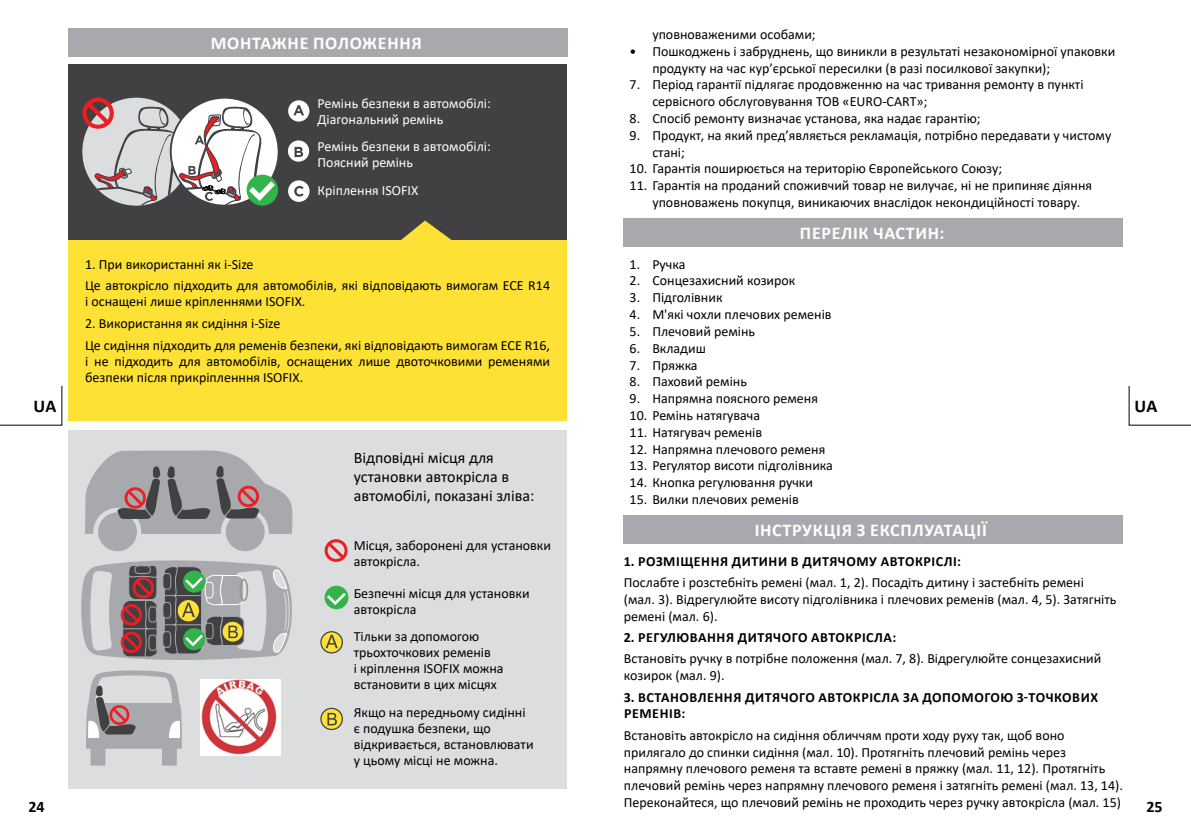
<style>
.page{position:relative;width:1191px;height:840px;background:#fff}
.page>*{position:absolute;margin:0;border:0;box-sizing:border-box;transform-origin:0 0}
.t1{font:700 18px "Calibri";letter-spacing:.04em;color:#fff}
.t2{font:700 18px "Calibri";color:#000}
.t3{font:16px/19.2px "Calibri";color:#000}
.t4{font:700 16px "Calibri";color:#000}
.t5{font:14px/16.8px "Calibri";color:#000}
.t6{font:700 14px "Calibri";letter-spacing:.04em;color:#000}
.t7{font:14px/16px "Calibri";color:#fff}
</style>
<div class="page">
<div style="left:68px;top:430px;width:498px;height:358px;background:#dcddde"></div>
<div style="left:68px;top:239px;width:498px;height:182px;background:#fee135"></div>
<div style="left:68px;top:64px;width:498px;height:175px;background:#414042"></div>
<svg style="left:399px;top:220px;width:55px;height:20px"></svg>
<div style="left:247px;top:174px;width:31px;height:31px;background:#33b44a;border-radius:50%"></div>
<div style="left:288px;top:140px;width:21px;height:21px;background:#fff;border-radius:50%"></div>
<svg style="left:294px;top:147px;width:9px;height:10px"></svg>
<div style="left:288px;top:100px;width:21px;height:21px;background:#fff;border-radius:50%"></div>
<svg style="left:293px;top:105px;width:11px;height:10px"></svg>
<div style="left:288px;top:180px;width:21px;height:22px;background:#fff;border-radius:50%"></div>
<svg style="left:294px;top:186px;width:10px;height:10px"></svg>
<svg style="left:82px;top:98px;width:193px;height:107px"></svg>
<div style="left:98px;top:512px;width:39px;height:39px;background:#a7a9ac;border-radius:50%"></div>
<div style="left:226px;top:512px;width:38px;height:39px;background:#a7a9ac;border-radius:50%"></div>
<svg style="left:86px;top:670px;width:96px;height:95px"></svg>
<svg style="left:85px;top:450px;width:208px;height:83px"></svg>
<svg style="left:81px;top:560px;width:211px;height:100px"></svg>
<img style="left:200px;top:679px;width:80px;height:76px">
<svg style="left:324px;top:539px;width:23px;height:22px"></svg>
<div style="left:324px;top:585px;width:24px;height:24px;background:#33b44a;border-radius:50%"></div>
<svg style="left:327px;top:593px;width:19px;height:12px"></svg>
<div style="left:624px;top:218px;width:499px;height:29px;background:#a7a9ac"></div>
<div style="left:68px;top:28px;width:499px;height:29px;background:#a7a9ac"></div>
<div style="left:624px;top:515px;width:499px;height:28px;background:#a7a9ac"></div>
<svg style="left:321px;top:631px;width:21px;height:21px"></svg>
<div style="left:320px;top:630px;width:23px;height:23px;border:1px solid #414042;border-radius:50%"></div>
<svg style="left:325px;top:634px;width:13px;height:13px"></svg>
<svg style="left:321px;top:708px;width:21px;height:21px"></svg>
<div style="left:320px;top:707px;width:23px;height:22px;border:1px solid #414042;border-radius:50%"></div>
<svg style="left:327px;top:712px;width:10px;height:13px"></svg>
<svg style="left:1128px;top:386px;width:63px;height:40px"></svg>
<svg style="left:0;top:386px;width:63px;height:40px"></svg>
<p class="t1" style="left:211px;top:31px;width:29px">МОНТАЖНЕ</p>
<p class="t1" style="left:313px;top:31px;width:13px">ПОЛОЖЕННЯ</p>
<p class="t7" style="left:317px;top:95px;width:175px">Ремінь безпеки в автомобілі:<br>Діагональний ремінь</p>
<p class="t7" style="left:317px;top:138px;width:175px">Ремінь безпеки в автомобілі:<br>Поясний ремінь</p>
<p class="t7" style="left:317px;top:181px;width:102px">Кріплення ISOFIX</p>
<p class="t5" style="left:652px;top:25px;width:165px">уповноваженими особами;</p>
<p class="t5" style="left:652px;top:42px;width:464px;text-indent:-23px">• Пошкоджень і забруднень, що виникли в результаті незакономірної упаковки продукту на час кур’єрської пересилки (в разі посилкової закупки);</p>
<p class="t5" style="left:652px;top:76px;width:433px;text-indent:-23px">7. Період гарантії підлягає продовженню на час тривання ремонту в пункті сервісного обслуговування ТОВ «EURO-CART»;</p>
<p class="t5" style="left:629px;top:109px;width:352px">8. Спосіб ремонту визначає установа, яка надає гарантію;</p>
<p class="t5" style="left:652px;top:126px;width:460px;text-indent:-23px">9. Продукт, на який пред’являється рекламація, потрібно передавати у чистому стані;</p>
<p class="t5" style="left:629px;top:160px;width:374px">10. Гарантія поширюється на територію Європейського Союзу;</p>
<p class="t5" style="left:652px;top:177px;width:441px;text-indent:-23px">11. Гарантія на проданий споживчий товар не вилучає, ні не припиняє діяння уповноважень покупця, виникаючих внаслідок некондиційності товару.</p>
<p class="t1" style="left:800px;top:220px;width:23px">ПЕРЕЛІК</p>
<p class="t1" style="left:873px;top:220px;width:12px">ЧАСТИН</p>
<p class="t1" style="left:939px;top:220px;width:6px">:</p>
<p class="t5" style="left:85px;top:253px;width:466px;line-height:21.6px">1. При використанні як i-Size<br>Це автокрісло підходить для автомобілів, які відповідають вимогам ECE R14</p>
<p class="t5" style="left:85px;top:293px;width:222px">і оснащені лише кріпленнями ISOFIX.</p>
<p class="t5" style="left:85px;top:312px;width:466px;line-height:21.6px">2. Використання як сидіння i-Size<br>Це сидіння підходить для ременів безпеки, які відповідають вимогам ECE R16,</p>
<p class="t5" style="left:85px;top:352px;width:466px;line-height:16px">і не підходить для автомобілів, оснащених лише двоточковими ременями безпеки після прикріпленння ISOFIX.</p>
<p class="t5" style="left:629px;top:255px;width:57px">1. Ручка</p>
<p class="t5" style="left:629px;top:272px;width:167px">2. Сонцезахисний козирок</p>
<p class="t5" style="left:629px;top:289px;width:94px">3. Підголівник</p>
<p class="t5" style="left:629px;top:305px;width:203px">4. М'які чохли плечових ременів</p>
<p class="t5" style="left:629px;top:322px;width:127px">5. Плечовий ремінь</p>
<p class="t5" style="left:629px;top:339px;width:78px">6. Вкладиш</p>
<p class="t5" style="left:629px;top:356px;width:70px">7. Пряжка</p>
<p class="t5" style="left:629px;top:373px;width:119px">8. Паховий ремінь</p>
<p class="t5" style="left:629px;top:389px;width:190px">9. Напрямна поясного ременя</p>
<p class="t5" style="left:629px;top:406px;width:132px">10. Ремінь натягувача</p>
<p class="t5" style="left:629px;top:423px;width:134px">11. Натягувач ременів</p>
<p class="t5" style="left:629px;top:440px;width:197px">12. Напрямна плечового ременя</p>
<p class="t5" style="left:629px;top:457px;width:205px">13. Регулятор висоти підголівника</p>
<p class="t5" style="left:629px;top:473px;width:185px">14. Кнопка регулювання ручки</p>
<p class="t5" style="left:629px;top:490px;width:171px">15. Вилки плечових ременів</p>
<p class="t2" style="left:33px;top:393px;width:24px">UA</p>
<p class="t2" style="left:1134px;top:393px;width:24px">UA</p>
<p class="t3" style="left:354px;top:447px;width:182px">Відповідні місця для установки автокрісла в автомобілі, показані зліва:</p>
<p class="t1" style="left:754px;top:517px;width:234px">ІНСТРУКЦІЯ З ЕКСПЛУАТАЦІЇ</p>
<p class="t5" style="left:354px;top:536px;width:199px;line-height:16px">Місця, заборонені для установки автокрісла.</p>
<p class="t5" style="left:354px;top:584px;width:177px;line-height:16px">Безпечні місця для установки автокрісла</p>
<p class="t5" style="left:354px;top:627px;width:151px;line-height:16px">Тільки за допомогою трьохточкових ременів<br>і кріплення ISOFIX можна встановити в цих місцях</p>
<p class="t5" style="left:354px;top:703px;width:181px;line-height:16px">Якщо на передньому сидінні є подушка безпеки, що відкривається, встановлювати у цьому місці не можна.</p>
<p class="t6" style="left:624px;top:551px;width:32px">1. РОЗМІ</p>
<p class="t6" style="left:680px;top:551px;width:23px">ЩЕННЯ</p>
<p class="t6" style="left:732px;top:551px;width:11px">ДИТИНИ</p>
<p class="t6" style="left:791px;top:551px;width:22px">В ДИТЯЧОМУ</p>
<p class="t6" style="left:880px;top:551px;width:9px">АВТОКРІСЛІ</p>
<p class="t6" style="left:957px;top:551px;width:5px">:</p>
<p class="t5" style="left:624px;top:573px;width:494px">Послабте і розстебніть ремені (мал. 1, 2). Посадіть дитину і застебніть ремені (мал. 3). Відрегулюйте висоту підголівника і плечових ременів (мал. 4, 5). Затягніть ремені (мал. 6).</p>
<p class="t6" style="left:624px;top:627px;width:31px">2. РЕГУЛ</p>
<p class="t6" style="left:676px;top:627px;width:23px">ЮВАННЯ</p>
<p class="t6" style="left:737px;top:627px;width:10px">ДИТЯЧОГО</p>
<p class="t6" style="left:811px;top:627px;width:10px">АВТОКРІСЛА</p>
<p class="t6" style="left:892px;top:627px;width:5px">:</p>
<p class="t5" style="left:624px;top:649px;width:479px">Встановіть ручку в потрібне положення (мал. 7, 8). Відрегулюйте сонцезахисний козирок (мал. 9).</p>
<p class="t6" style="left:624px;top:686px;width:33px">3. ВСТАНОВЛЕННЯ</p>
<p class="t6" style="left:745px;top:686px;width:10px">ДИТЯЧОГО</p>
<p class="t6" style="left:818px;top:686px;width:10px">АВТОКРІСЛА</p>
<p class="t6" style="left:903px;top:686px;width:30px">ЗА ДОПОМОГО</p>
<p class="t6" style="left:1000px;top:686px;width:38px">Ю 3-ТОЧКОВИХ</p>
<p class="t6" style="left:624px;top:703px;width:9px">РЕМЕНІВ</p>
<p class="t6" style="left:681px;top:703px;width:5px">:</p>
<p class="t5" style="left:624px;top:726px;width:500px">Встановіть автокрісло на сидіння обличчям проти ходу руху так, щоб воно прилягало до спинки сидіння (мал. 10). Протягніть плечовий ремінь через напрямну плечового ременя та вставте ремені в пряжку (мал. 11, 12). Протягніть плечовий ремінь через напрямну плечового ременя і затягніть ремені (мал. 13, 14).<br>Переконайтеся, що плечовий ремінь не проходить через ручку автокрісла (мал. 15)</p>
<p class="t4" style="left:28px;top:794px;width:18px">24</p>
<p class="t4" style="left:1146px;top:794px;width:18px">25</p>
</div>
